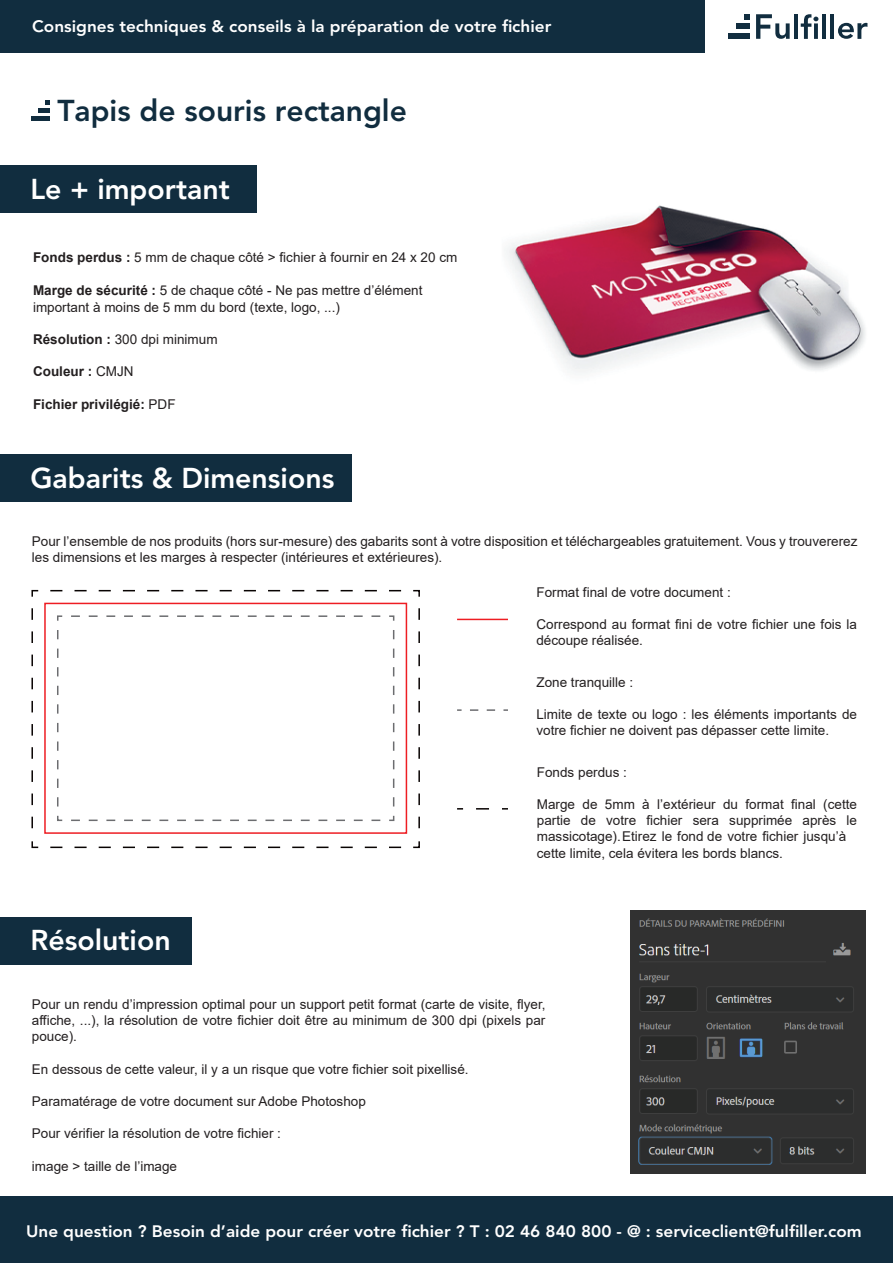
<style>
.page{position:relative;width:893px;height:1263px;background:#fff}
.page>*{position:absolute;margin:0;border:0;box-sizing:border-box;transform-origin:0 0}
.t1{font:800 30px "Avenir LT Std";color:#112d3f}
.t2{font:800 28.5px "Avenir LT Std";color:#fff}
.t3{font:800 16.5px "Avenir LT Std";color:#fff;scale:1.04 1}
.t4{font:13.5px/16.2px "Arial";color:#231f20}
.t5{font:700 13.5px "Arial";color:#231f20}
.s1{font-weight:700}
.s2{font-weight:400}
</style>
<div class="page">
<div style="left:0;top:917px;width:192px;height:48px;background:#112d3f"></div>
<img style="left:630px;top:910px;width:235px;height:263px">
<div style="left:0;top:1196px;width:893px;height:67px;background:#112d3f"></div>
<div style="left:0;top:454px;width:352px;height:48px;background:#112d3f"></div>
<div style="left:44px;top:603px;width:363px;height:231px;background:#fff;border:2px solid #ee1d23"></div>
<svg style="left:71px;top:615px;width:324px;height:6px"></svg>
<svg style="left:389px;top:630px;width:6px;height:192px"></svg>
<svg style="left:57px;top:815px;width:323px;height:7px"></svg>
<svg style="left:57px;top:615px;width:6px;height:191px"></svg>
<svg style="left:50px;top:589px;width:370px;height:8px"></svg>
<svg style="left:418px;top:608px;width:2px;height:221px"></svg>
<svg style="left:413px;top:841px;width:7px;height:8px"></svg>
<svg style="left:31px;top:841px;width:370px;height:8px"></svg>
<svg style="left:31px;top:589px;width:8px;height:239px"></svg>
<svg style="left:476px;top:808px;width:13px;height:1px"></svg>
<svg style="left:470px;top:709px;width:38px;height:2px"></svg>
<hr style="left:457px;top:619px;width:51px;height:1px;background:#ee1d23">
<div style="left:0;top:165px;width:257px;height:48px;background:#112d3f"></div>
<svg style="left:756px;top:14px;width:34px;height:25px"></svg>
<hr style="left:794px;top:14px;width:4px;height:25px;background:#112d3f">
<svg style="left:801px;top:14px;width:17px;height:25px"></svg>
<hr style="left:822px;top:14px;width:4px;height:25px;background:#112d3f">
<hr style="left:830px;top:14px;width:4px;height:25px;background:#112d3f">
<svg style="left:838px;top:23px;width:29px;height:16px"></svg>
<div style="left:728px;top:33px;width:22px;height:6px;background:#112d3f"></div>
<div style="left:736px;top:24px;width:14px;height:5px;background:#112d3f"></div>
<svg style="left:745px;top:14px;width:5px;height:6px"></svg>
<div style="left:0;top:0;width:704px;height:53px;background:#112d3f"></div>
<hr style="left:31px;top:117px;width:19px;height:4px;background:#112d3f">
<div style="left:38px;top:108px;width:12px;height:5px;background:#112d3f"></div>
<svg style="left:45px;top:100px;width:4px;height:5px"></svg>
<img style="left:506px;top:205px;width:359px;height:168px">
<p class="t3" style="left:32px;top:16px;width:501px">Consignes techniques &amp; conseils à la préparation de votre fichier</p>
<h1 class="t1" style="left:57px;top:93px;width:351px">Tapis de souris rectangle</h1>
<h2 class="t2" style="left:30px;top:172px;width:201px">Le + important</h2>
<p class="t4" style="left:33px;top:249px;width:426px"><span class="s1">Fonds perdus :</span> 5 mm de chaque côté &gt; fichier à fournir en 24 x 20 cm</p>
<p class="t4" style="left:33px;top:282px;width:391px"><span class="s1">Marge de sécurité :</span> 5 de chaque côté - Ne pas mettre d’élément important à moins de 5 mm du bord (texte, logo, ...)</p>
<p class="t4" style="left:33px;top:331px;width:186px"><span class="s1">Résolution :</span> 300 dpi minimum</p>
<p class="t5" style="left:33px;top:362px;width:102px">Couleur : <span class="s2">CMJN</span></p>
<p class="t5" style="left:33px;top:394px;width:144px">Fichier privilégié: <span class="s2">PDF</span></p>
<h2 class="t2" style="left:30px;top:461px;width:305px">Gabarits &amp; Dimensions</h2>
<p class="t4" style="left:32px;top:533px;width:827px">Pour l’ensemble de nos produits (hors sur-mesure) des gabarits sont à votre disposition et téléchargeables gratuitement. Vous y trouvererez les dimensions et les marges à respecter (intérieures et extérieures).</p>
<p class="t4" style="left:536px;top:584px;width:196px">Format final de votre document :</p>
<p class="t4" style="left:536px;top:616px;width:322px">Correspond au format fini de votre fichier une fois la découpe réalisée.</p>
<p class="t4" style="left:536px;top:674px;width:98px">Zone tranquille :</p>
<p class="t4" style="left:536px;top:706px;width:322px">Limite de texte ou logo : les éléments importants de votre fichier ne doivent pas dépasser cette limite.</p>
<h2 class="t2" style="left:30px;top:924px;width:142px">Résolution</h2>
<p class="t4" style="left:537px;top:764px;width:92px">Fonds perdus :</p>
<p class="t4" style="left:537px;top:796px;width:322px">Marge de 5mm à l’extérieur du format final (cette partie de votre fichier sera supprimée après le massicotage).Etirez le fond de votre fichier jusqu’à cette limite, cela évitera les bords blancs.</p>
<p class="t4" style="left:32px;top:996px;width:515px;text-align:justify">Pour un rendu d’impression optimal pour un support petit format (carte de visite, flyer, affiche, ...), la résolution de votre fichier doit être au minimum de 300 dpi (pixels par pouce).</p>
<p class="t4" style="left:32px;top:1061px;width:438px">En dessous de cette valeur, il y a un risque que votre fichier soit pixellisé.</p>
<p class="t4" style="left:32px;top:1093px;width:335px">Paramatérage de votre document sur Adobe Photoshop</p>
<p class="t4" style="left:32px;top:1125px;width:251px">Pour vérifier la résolution de votre fichier :</p>
<p class="t4" style="left:32px;top:1158px;width:147px">image &gt; taille de l’image</p>
<p class="t3" style="left:26px;top:1221px;width:805px">Une question ? Besoin d’aide pour créer votre fichier ? T : 02 46 840 800 - @ : serviceclient@fulfiller.com</p>
</div>
